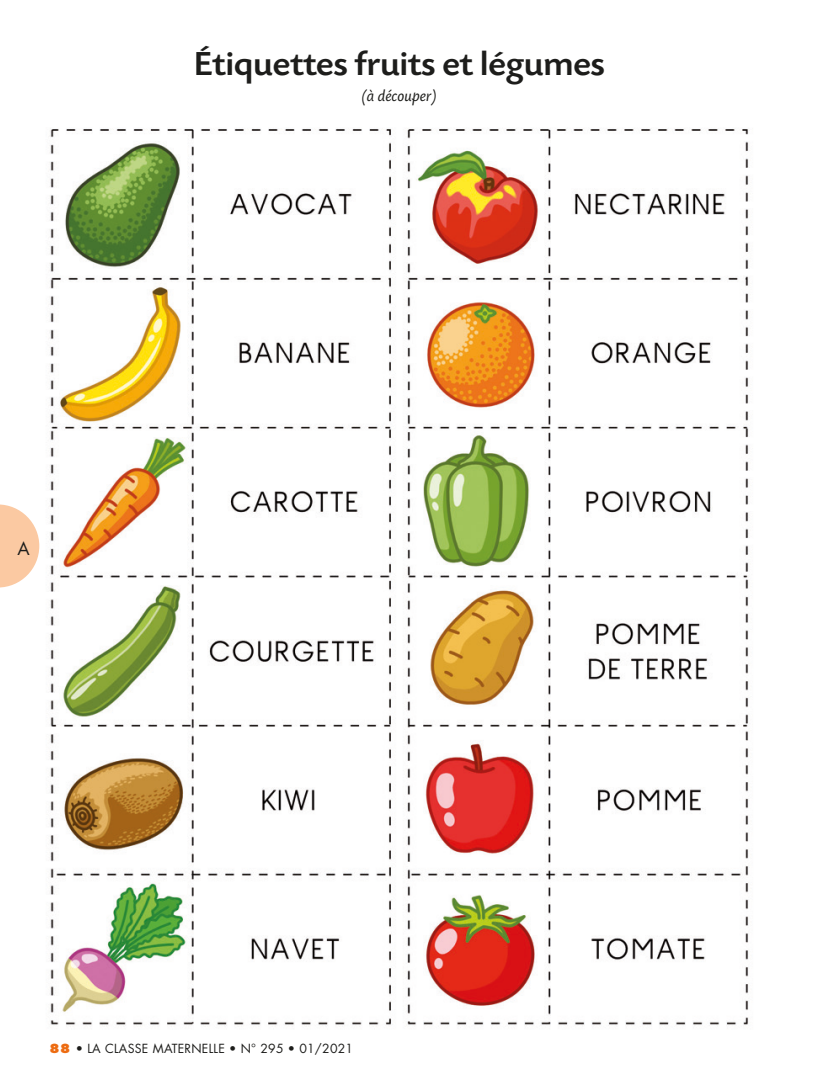
<style>
.page{position:relative;width:834px;height:1092px;background:#fff}
.page>*{position:absolute;margin:0;border:0;box-sizing:border-box;transform-origin:0 0}
.Titre_fiche_élève-Ne{font:500 35px "Today SB";letter-spacing:-.015em;color:#1d1d1b;scale:1.05 1}
.t1{font:17.5px "Futura";color:#1d1d1b}
.Légende_fiche{font:italic 16.62px "Today SB";letter-spacing:-.01em;color:#1d1d1b}
.t2{font:12.25px "Futura";letter-spacing:.02em;color:#1d1d1b}
.s1{font-weight:800;color:#ed6c12}
</style>
<div class="page">
<svg style="left:0;top:504px;width:39px;height:83px"></svg>
<img style="left:49px;top:128px;width:700px;height:899px">
<p class="Titre_fiche_élève-Ne" style="left:194px;top:45px;width:393px">Étiquettes fruits et légumes</p>
<p class="Légende_fiche" style="left:362px;top:87px;width:76px">(à découper)</p>
<p class="t1" style="left:17px;top:537px;width:14px">A</p>
<p class="t2" style="left:50px;top:1040px;width:305px"><span class="s1">88</span> • LA CLASSE MATERNELLE • N° 295 • 01/2021</p>
</div>
